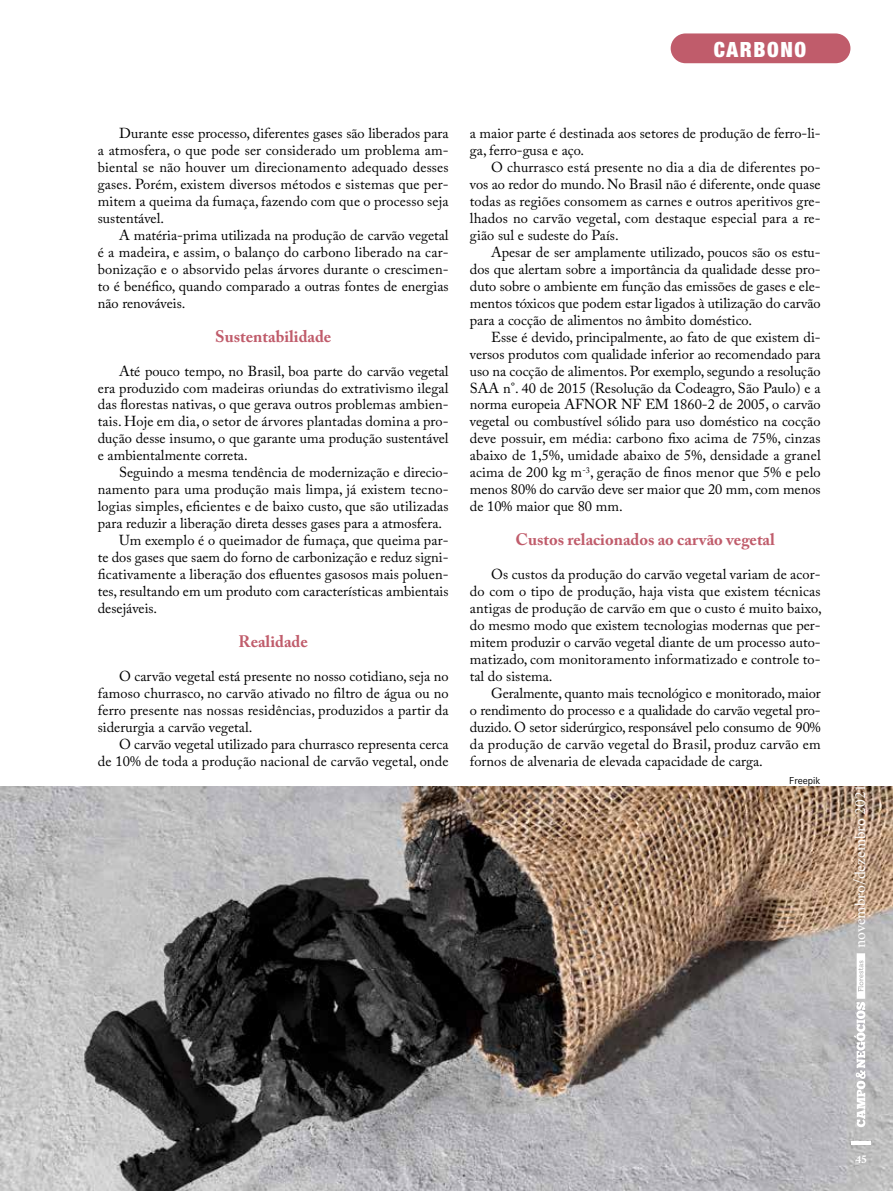
<style>
.page{position:relative;width:893px;height:1191px;background:#fff}
.page>*{position:absolute;margin:0;border:0;box-sizing:border-box;transform-origin:0 0}
.t1{font:900 condensed 21px "Helvetica Neue";letter-spacing:.075em;color:#fff}
.t2{font:700 16.5px "Adobe Caslon Pro";color:#c05c6b}
.t3{font:15.75px "Crimson";color:#fff}
.t4{font:14.4px/17px "Adobe Caslon Pro";color:#000;text-align:justify}
.t5{font:700 12px "Crimson";color:#fff}
.t6{font:10.5px "Corporate S";color:#000}
</style>
<div class="page">
<img style="left:0;top:787px;width:893px;height:404px">
<div style="left:671px;top:33px;width:179px;height:30px;background:#c05c6b;border-radius:15px"></div>
<svg style="left:854px;top:953px;width:12px;height:174px"></svg>
<hr style="left:851px;top:1141px;width:20px;height:3px;background:#fff">
<h1 class="t1" style="left:714px;top:36px;width:94px">CARBONO</h1>
<p class="t4" style="left:98px;top:125px;width:352px;text-indent:21px">Durante esse processo, diferentes gases são liberados para a atmosfera, o que pode ser considerado um problema am&shy;biental se não houver um direcionamento adequado desses gases. Porém, existem diversos métodos e sistemas que per&shy;mitem a queima da fumaça, fazendo com que o processo seja sustentável.</p>
<p class="t4" style="left:98px;top:226px;width:352px;text-indent:21px">A matéria-prima utilizada na produção de carvão vegetal é a madeira, e assim, o balanço do carbono liberado na car&shy;bonização e o absorvido pelas árvores durante o crescimen&shy;to é benéfico, quando comparado a outras fontes de energias não renováveis.</p>
<p class="t2" style="left:215px;top:326px;width:118px">Sustentabilidade</p>
<p class="t4" style="left:98px;top:362px;width:352px;text-indent:21px">Até pouco tempo, no Brasil, boa parte do carvão vegetal era produzido com madeiras oriundas do extrativismo ilegal das florestas nativas, o que gerava outros problemas ambien&shy;tais. Hoje em dia, o setor de árvores plantadas domina a pro&shy;dução desse insumo, o que garante uma produção sustentável e ambientalmente correta.</p>
<p class="t4" style="left:119px;top:464px;width:331px">Seguindo a mesma tendência de modernização e direcio-</p>
<p class="t4" style="left:98px;top:481px;width:352px">namento para uma produção mais limpa, já existem tecno-</p>
<p class="t4" style="left:98px;top:498px;width:352px">logias simples, eficientes e de baixo custo, que são utilizadas</p>
<p class="t4" style="left:98px;top:515px;width:346px">para reduzir a liberação direta desses gases para a atmosfera.</p>
<p class="t4" style="left:119px;top:531px;width:331px">Um exemplo é o queimador de fumaça, que queima par-</p>
<p class="t4" style="left:98px;top:548px;width:352px">te dos gases que saem do forno de carbonização e reduz signi-</p>
<p class="t4" style="left:98px;top:565px;width:352px">ficativamente a liberação dos efluentes gasosos mais poluen-</p>
<p class="t4" style="left:98px;top:582px;width:352px">tes, resultando em um produto com características ambientais</p>
<p class="t4" style="left:98px;top:599px;width:61px">desejáveis.</p>
<p class="t2" style="left:239px;top:631px;width:71px">Realidade</p>
<p class="t4" style="left:98px;top:667px;width:352px;text-indent:21px">O carvão vegetal está presente no nosso cotidiano, seja no famoso churrasco, no carvão ativado no filtro de água ou no ferro presente nas nossas residências, produzidos a partir da siderurgia a carvão vegetal.</p>
<p class="t4" style="left:98px;top:735px;width:352px;text-align:right">O carvão vegetal utilizado para churrasco representa cerca<br>de 10% de toda a produção nacional de carvão vegetal, onde</p>
<p class="t4" style="left:470px;top:125px;width:352px">a maior parte é destinada aos setores de produção de ferro-li&shy;ga, ferro-gusa e aço.</p>
<p class="t4" style="left:470px;top:159px;width:352px;text-indent:21px">O churrasco está presente no dia a dia de diferentes po&shy;vos ao redor do mundo. No Brasil não é diferente, onde quase todas as regiões consomem as carnes e outros aperitivos gre&shy;lhados no carvão vegetal, com destaque especial para a re&shy;gião sul e sudeste do País.</p>
<p class="t4" style="left:470px;top:243px;width:352px;text-indent:21px">Apesar de ser amplamente utilizado, poucos são os estu&shy;dos que alertam sobre a importância da qualidade desse pro&shy;duto sobre o ambiente em função das emissões de gases e ele&shy;mentos tóxicos que podem estar ligados à utilização do carvão para a cocção de alimentos no âmbito doméstico.</p>
<p class="t4" style="left:470px;top:328px;width:352px;text-indent:21px">Esse é devido, principalmente, ao fato de que existem di&shy;versos produtos com qualidade inferior ao recomendado para uso na cocção de alimentos. Por exemplo, segundo a resolução SAA n°. 40 de 2015 (Resolução da Codeagro, São Paulo) e a norma europeia AFNOR NF EM 1860-2 de 2005, o carvão vegetal ou combustível sólido para uso doméstico na cocção deve possuir, em média: carbono fixo acima de 75%, cinzas abaixo de 1,5%, umidade abaixo de 5%, densidade a granel acima de 200 kg m<sup>-3</sup>, geração de finos menor que 5% e pelo menos 80% do carvão deve ser maior que 20 mm, com menos de 10% maior que 80 mm.</p>
<p class="t2" style="left:516px;top:530px;width:261px">Custos relacionados ao carvão vegetal</p>
<p class="t4" style="left:470px;top:565px;width:353px;text-indent:21px">Os custos da produção do carvão vegetal variam de acor&shy;do com o tipo de produção, haja vista que existem técnicas antigas de produção de carvão em que o custo é muito baixo, do mesmo modo que existem tecnologias modernas que per&shy;mitem produzir o carvão vegetal diante de um processo auto&shy;matizado, com monitoramento informatizado e controle to&shy;tal do sistema.</p>
<p class="t4" style="left:470px;top:684px;width:352px;text-indent:21px">Geralmente, quanto mais tecnológico e monitorado, maior o rendimento do processo e a qualidade do carvão vegetal pro&shy;duzido. O setor siderúrgico, responsável pelo consumo de 90% da produção de carvão vegetal do Brasil, produz carvão em fornos de alvenaria de elevada capacidade de carga.</p>
<p class="t6" style="left:789px;top:774px;width:33px">Freepik</p>
<p class="t3" style="left:847px;top:948px;width:166px;rotate:-90deg">novembro/dezembro 2021</p>
<p class="t5" style="left:855px;top:1150px;width:13px">45</p>
</div>
